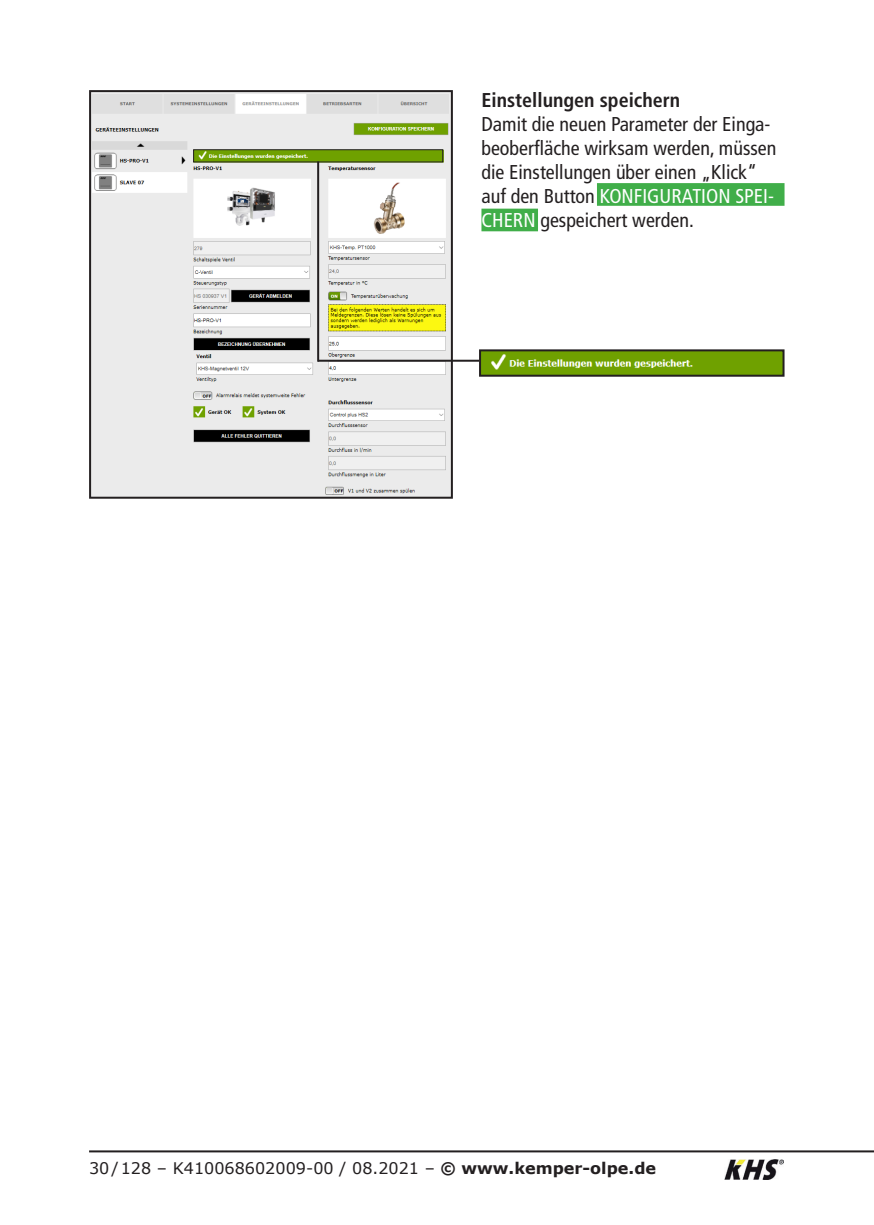
<style>
.page{position:relative;width:874px;height:1225px;background:#fff}
.page>*{position:absolute;margin:0;border:0;box-sizing:border-box;transform-origin:0 0}
.t1{font:condensed 20px/24px "Frutiger LT Com";color:#231f20}
.t2{font:700 condensed 20px "Frutiger LT Com";color:#231f20}
.t3{font:16px "Verdana";color:#231f20}
.s1{color:#fff}
.s2{font-weight:700}
</style>
<div class="page">
<hr style="left:89px;top:1150px;width:784px;height:2px;background:#231f20">
<img style="left:724px;top:1159px;width:59px;height:20px">
<div style="left:481px;top:209px;width:56px;height:22px;background:#40ae49"></div>
<div style="left:596px;top:183px;width:188px;height:23px;background:#40ae49;border:2px solid #40ae49"></div>
<img style="left:92px;top:93px;width:357px;height:403px">
<div style="left:89px;top:90px;width:363px;height:409px;border:2px solid #231f20"></div>
<img style="left:482px;top:352px;width:299px;height:22px">
<div style="left:479px;top:349px;width:305px;height:28px;border:2px solid #231f20"></div>
<div style="left:193px;top:149px;width:250px;height:13px;border:1px solid #231f20"></div>
<hr style="left:317px;top:161px;width:2px;height:201px;background:#231f20">
<hr style="left:318px;top:360px;width:161px;height:2px;background:#231f20">
<p class="t2" style="left:481px;top:87px;width:200px">Einstellungen speichern</p>
<p class="t1" style="left:481px;top:111px;width:296px">Damit die neuen Parameter der Einga&shy;beoberfläche wirksam werden, müssen die Einstellungen über einen „Klick“ auf den Button <span class="s1">KONFIGURATION SPEI-CHERN</span> gespeichert werden.</p>
<p class="t3" style="left:89px;top:1157px;width:568px">30/128 – K410068602009-00 / 08.2021 – <span class="s2">© www.kemper-olpe.de</span></p>
</div>
